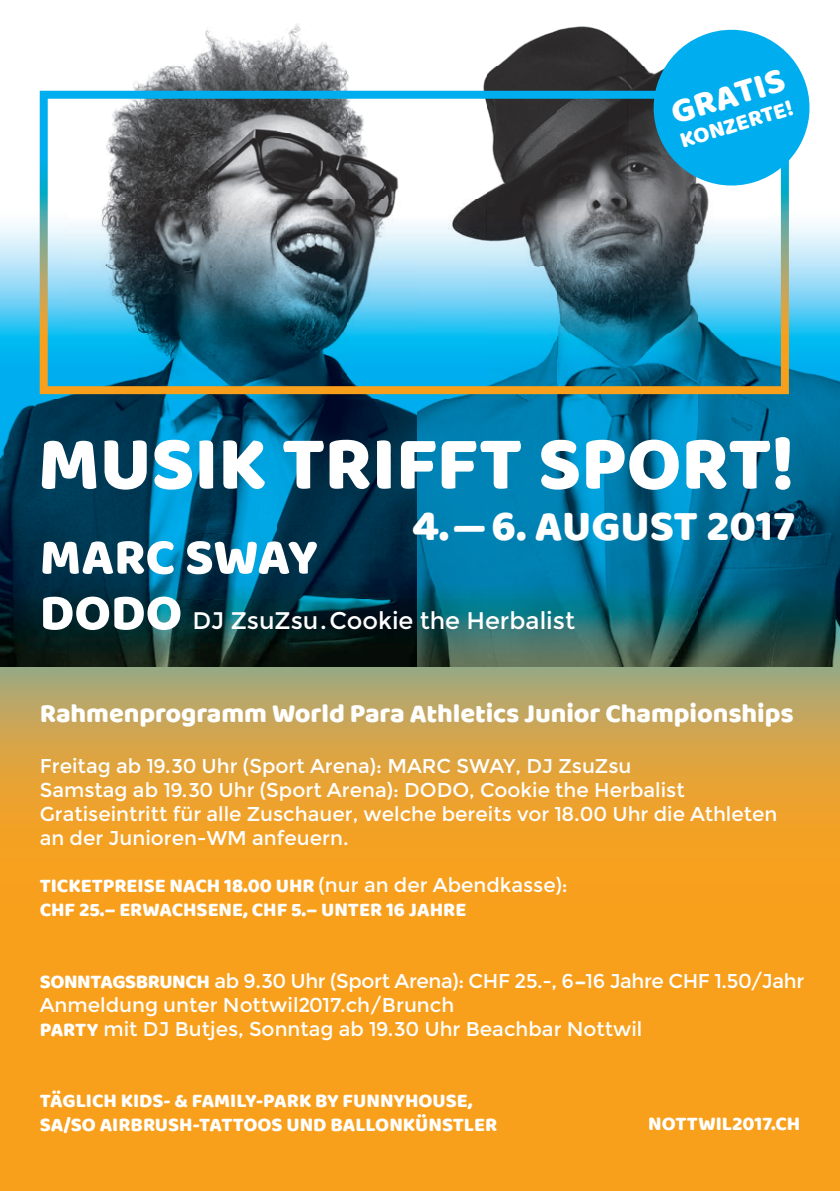
<style>
.page{position:relative;width:840px;height:1191px;background:#fff}
.page>*{position:absolute;margin:0;border:0;box-sizing:border-box;transform-origin:0 0}
.t1{font:78px "Baloo";color:#fff}
.t2{font:52px "Baloo";letter-spacing:-.005em;color:#fff}
.t3{font:44px "Baloo";color:#fff}
.t4{font:35.6px "Baloo";color:#fff}
.t5{font:27px "Baloo";letter-spacing:-.005em;color:#fff}
.t6{font:24px "Montserrat";color:#fff}
.t7{font:23px "Baloo";color:#fff}
.t8{font:20px/24px "Montserrat";color:#fff}
.t9{font:20px/24px "Baloo";color:#fff}
.s1{font-family:"Baloo";font-size:52px}
.s2{font-family:"Montserrat"}
.s3{font-family:"Baloo"}
</style>
<div class="page">
<svg style="left:0;top:666px;width:839px;height:525px;background:#eba12b"></svg>
<img style="left:0;top:23px;width:839px;height:643px">
<img style="left:40px;top:91px;width:748px;height:303px">
<svg style="left:644px;top:23px;width:174px;height:172px"></svg>
<h3 class="t4" style="left:665px;top:92px;width:119px;rotate:-17deg">GRATIS</h3>
<p class="t7" style="left:676px;top:128px;width:118px;rotate:-17deg">KONZERTE!</p>
<h1 class="t1" style="left:38px;top:416px;width:757px">MUSIK TRIFFT SPORT!</h1>
<h3 class="t3" style="left:412px;top:499px;width:384px">4.—6. AUGUST 2017</h3>
<h2 class="t2" style="left:40px;top:525px;width:279px">MARC SWAY</h2>
<p class="t6" style="left:40px;top:606px;width:536px"><span class="s1">DODO</span> DJ ZsuZsu .Cookie the Herbalist</p>
<h3 class="t5" style="left:40px;top:696px;width:755px">Rahmenprogramm World Para Athletics Junior Championships</h3>
<p class="t8" style="left:40px;top:754px;width:738px">Freitag ab 19.30 Uhr (Sport Arena): MARC SWAY, DJ ZsuZsu<br>Samstag ab 19.30 Uhr (Sport Arena): DODO, Cookie the Herbalist Gratiseintritt für alle Zuschauer, welche bereits vor 18.00 Uhr die Athleten an der Junioren-WM anfeuern.</p>
<p class="t9" style="left:40px;top:872px;width:529px">TICKETPREISE NACH 18.00 UHR <span class="s2">(nur an der Abendkasse):<br></span>CHF 25.– ERWACHSENE, CHF 5.– UNTER 16 JAHRE</p>
<p class="t8" style="left:40px;top:968px;width:765px"><span class="s3">SONNTAGSBRUNCH</span> ab 9.30 Uhr (Sport Arena): CHF 25.-, 6<span class="s3">–</span>16 Jahre CHF 1.50/Jahr<br>Anmeldung unter Nottwil2017.ch/Brunch<br><span class="s3">PARTY</span> mit DJ Butjes, Sonntag ab 19.30 Uhr Beachbar Nottwil</p>
<p class="t9" style="left:40px;top:1088px;width:459px">TÄGLICH KIDS- &amp; FAMILY-PARK BY FUNNYHOUSE,<br>SA/SO AIRBRUSH-TATTOOS UND BALLONKÜNSTLER</p>
<p class="t9" style="left:648px;top:1111px;width:153px">NOTTWIL2017.CH</p>
</div>
